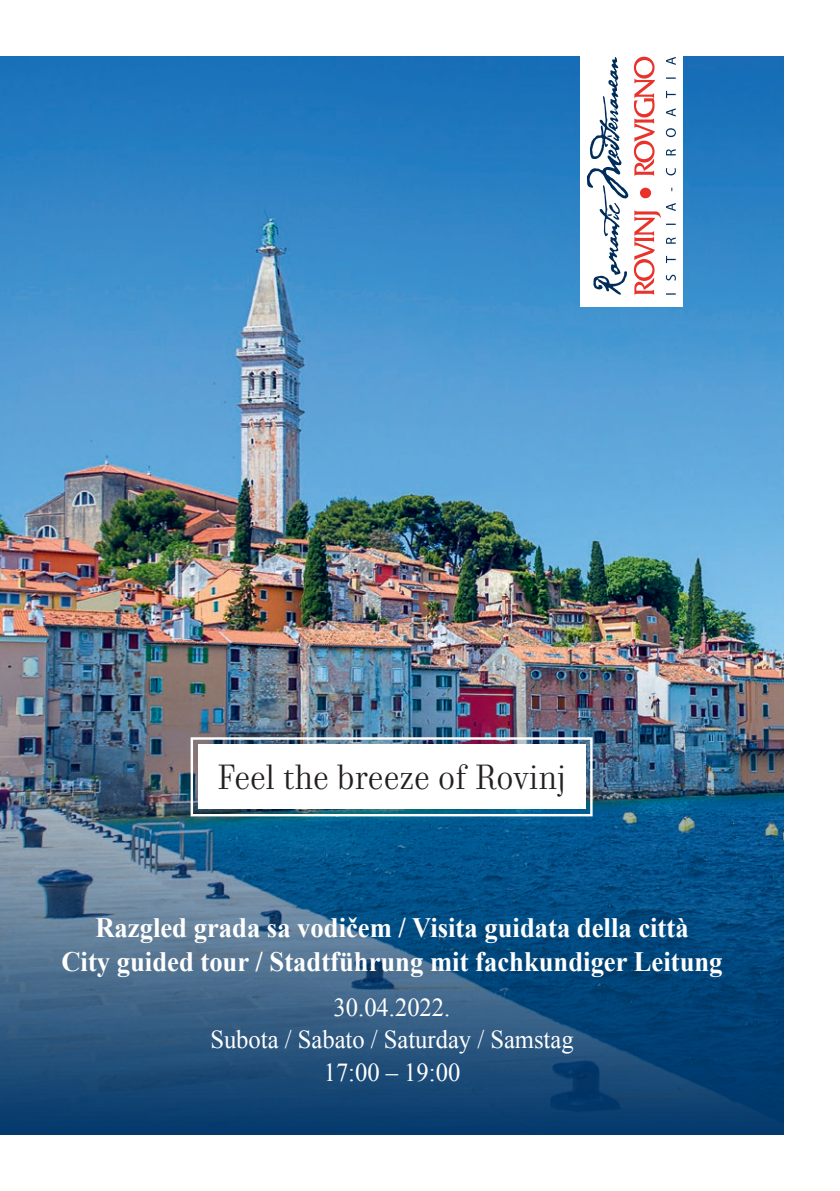
<style>
.page{position:relative;width:840px;height:1191px;background:#fff}
.page>*{position:absolute;margin:0;border:0;box-sizing:border-box;transform-origin:0 0}
.t1{font:300 33.6px "Parmigiano";color:#231f20}
.t2{font:700 28px/34.4px "Times New Roman";color:#fff;text-align:center;scale:.95 1}
.t3{font:25.8px/32.4px "Times New Roman";color:#fff;text-align:center;scale:.95 1}
</style>
<div class="page">
<img style="left:0;top:57px;width:782px;height:1077px">
<div style="left:579px;top:56px;width:103px;height:251px;background:#fff"></div>
<svg style="left:586px;top:57px;width:89px;height:238px"></svg>
<div style="left:639px;top:188px;width:11px;height:10px;background:#e8322a;border-radius:50%"></div>
<svg style="left:189px;top:736px;width:404px;height:81px"></svg>
<p class="t1" style="left:217px;top:752px;width:349px">Feel the breeze of Rovinj</p>
<p class="t2" style="left:61px;top:909px;width:697px">Razgled grada sa vodičem / Visita guidata della città<br>City guided tour / Stadtführung mit fachkundiger Leitung</p>
<p class="t3" style="left:210px;top:990px;width:384px">30.04.2022.<br>Subota / Sabato / Saturday / Samstag<br>17:00 – 19:00</p>
</div>
